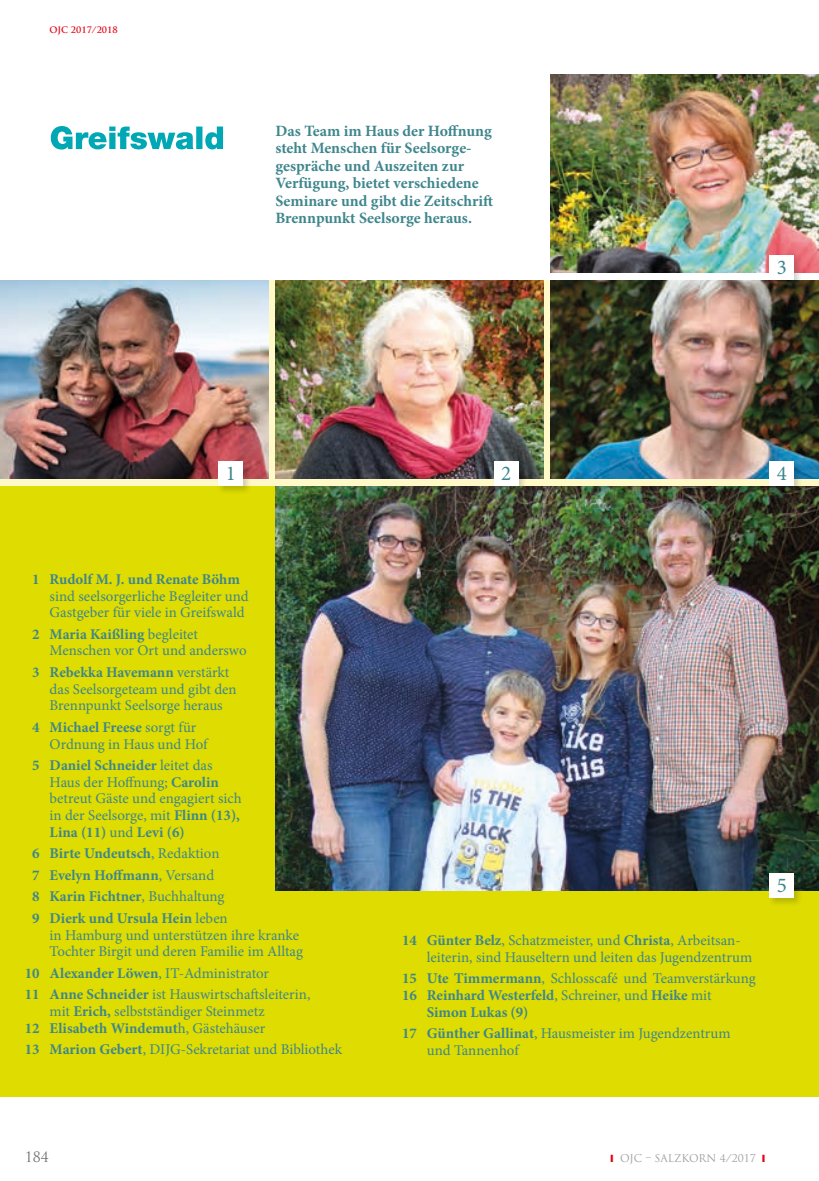
<style>
.page{position:relative;width:819px;height:1181px;background:#fff}
.page>*{position:absolute;margin:0;border:0;box-sizing:border-box;transform-origin:0 0}
.t1{font:21px "Minion Pro";color:#3e868d}
.t2{font:700 15.75px/17.5px "Minion Pro";color:#3e868d}
.t3{font:14.88px/16.6px "Minion Pro";color:#3e868d}
.t4{font:700 14.88px/21.5px "Minion Pro";color:#3e868d}
.t5{font:14px "Trajan Pro";color:#70706f}
.t6{font:10.5px "Trajan Pro";color:#9d9d9d}
.t7{font:700 8.75px "Trajan Pro";color:#e30614}
.s1{font-weight:700}
.s2{font-weight:400}
.s3{color:#e30614}
</style>
<div class="page">
<div style="left:0;top:280px;width:819px;height:206px;background:#fff9c8"></div>
<div style="left:0;top:486px;width:819px;height:610px;background:#dedc00"></div>
<img style="left:275px;top:280px;width:268px;height:199px">
<img style="left:551px;top:280px;width:267px;height:199px">
<hr style="left:818px;top:280px;width:1px;height:199px;background:#fff">
<img style="left:275px;top:486px;width:544px;height:404px">
<img style="left:0;top:280px;width:268px;height:199px">
<img style="left:551px;top:74px;width:268px;height:199px">
<div style="left:767px;top:254px;width:36px;height:35px;background:#1d1d1b;opacity:.2"></div>
<div style="left:769px;top:255px;width:25px;height:25px;background:#fff"></div>
<div style="left:767px;top:459px;width:36px;height:36px;background:#1d1d1b;opacity:.2"></div>
<div style="left:769px;top:461px;width:25px;height:25px;background:#fff"></div>
<div style="left:492px;top:459px;width:35px;height:36px;background:#1d1d1b;opacity:.2"></div>
<div style="left:494px;top:461px;width:24px;height:25px;background:#fff"></div>
<div style="left:217px;top:459px;width:35px;height:36px;background:#1d1d1b;opacity:.2"></div>
<div style="left:218px;top:461px;width:25px;height:25px;background:#fff"></div>
<div style="left:767px;top:871px;width:36px;height:36px;background:#1d1d1b;opacity:.2"></div>
<div style="left:769px;top:873px;width:25px;height:25px;background:#fff"></div>
<hr style="left:818px;top:898px;width:1px;height:198px;background:#dd0c15">
<svg style="left:51px;top:126px;width:172px;height:24px"></svg>
<p class="t7" style="left:50px;top:24px;width:70px">OJC 2017/2018</p>
<p class="t2" style="left:275px;top:122px;width:219px">Das Team im Haus der Hoffnung steht Menschen für Seelsorge&shy;gespräche und Auszeiten zur<br>Verfügung, bietet verschiedene<br>Seminare und gibt die Zeitschrift<br>Brennpunkt Seelsorge heraus.</p>
<h1 class="t1" style="left:776px;top:253px;width:12px">3</h1>
<h1 class="t1" style="left:226px;top:459px;width:12px">1</h1>
<h1 class="t1" style="left:501px;top:459px;width:12px">2</h1>
<h1 class="t1" style="left:776px;top:459px;width:12px">4</h1>
<p class="t4" style="left:32px;top:568px;width:209px">1 Rudolf M. J. und Renate Böhm</p>
<p class="t3" style="left:50px;top:587px;width:201px">sind seelsorgerliche Begleiter und<br>Gastgeber für viele in Greifswald</p>
<p class="t3" style="left:50px;top:626px;width:198px;text-indent:-17px"><span class="s1">2 Maria Kaißling</span> begleitet<br>Menschen vor Ort und anderswo</p>
<p class="t3" style="left:50px;top:664px;width:189px;text-indent:-17px"><span class="s1">3 Rebekka Havemann</span> verstärkt das Seelsorgeteam und gibt den<br>Brennpunkt Seelsorge heraus</p>
<p class="t3" style="left:50px;top:719px;width:159px;text-indent:-17px"><span class="s1">4 Michael Freese</span> sorgt für<br>Ordnung in Haus und Hof</p>
<p class="t3" style="left:50px;top:757px;width:194px;text-indent:-17px"><span class="s1">5 Daniel Schneider</span> leitet das<br>Haus der Hoffnung; <span class="s1">Carolin </span>betreut Gäste und engagiert sich in der Seelsorge, mit <span class="s1">Flinn (13),<br>Lina (11)</span> und <span class="s1">Levi (6)</span></p>
<p class="t4" style="left:32px;top:842px;width:197px">6 Birte Undeutsch<span class="s2">, Redaktion<br></span>7 Evelyn Hoffmann<span class="s2">, Versand<br></span>8 Karin Fichtner<span class="s2">, Buchhaltung<br></span>9 Dierk und Ursula Hein <span class="s2">leben</span></p>
<p class="t3" style="left:50px;top:926px;width:255px">in Hamburg und unterstützen ihre kranke<br>Tochter Birgit und deren Familie im Alltag</p>
<p class="t3" style="left:25px;top:962px;width:287px;line-height:21.5px"><span class="s1">10 Alexander Löwen</span>, IT-Administrator<br><span class="s1">11 Anne Schneider</span> ist Hauswirtschaftsleiterin,</p>
<p class="t3" style="left:25px;top:1003px;width:242px;text-align:right">mit <span class="s1">Erich,</span> selbstständiger Steinmetz<br><span class="s1">12 Elisabeth Windemut</span>h, Gästehäuser</p>
<p class="t3" style="left:25px;top:1041px;width:319px"><span class="s1">13 Marion Gebert</span>, DIJG-Sekretariat und Bibliothek</p>
<p class="t3" style="left:427px;top:932px;width:327px;text-indent:-25px"><span class="s1">14 Günter Belz</span>, Schatzmeister, und <span class="s1">Christa</span>, Arbeitsan&shy;leiterin, sind Hauseltern und leiten das Jugendzentrum</p>
<p class="t3" style="left:402px;top:970px;width:355px"><span class="s1">15 Ute Timmermann</span>, Schlosscafé und Teamverstärkung</p>
<p class="t4" style="left:402px;top:984px;width:311px">16 Reinhard Westerfeld<span class="s2">, Schreiner, und</span> Heike <span class="s2">mit</span></p>
<p class="t4" style="left:427px;top:1000px;width:103px">Simon Lukas (9)</p>
<p class="t3" style="left:427px;top:1025px;width:305px;text-indent:-25px"><span class="s1">17 Günther Gallinat</span>, Hausmeister im Jugendzentrum und Tannenhof</p>
<h1 class="t1" style="left:776px;top:871px;width:12px">5</h1>
<p class="t5" style="left:25px;top:1147px;width:25px">184</p>
<p class="t6" style="left:610px;top:1151px;width:156px"><span class="s3">❙</span> OJC – SALZKORN 4/2017 <span class="s3">❙</span></p>
</div>
